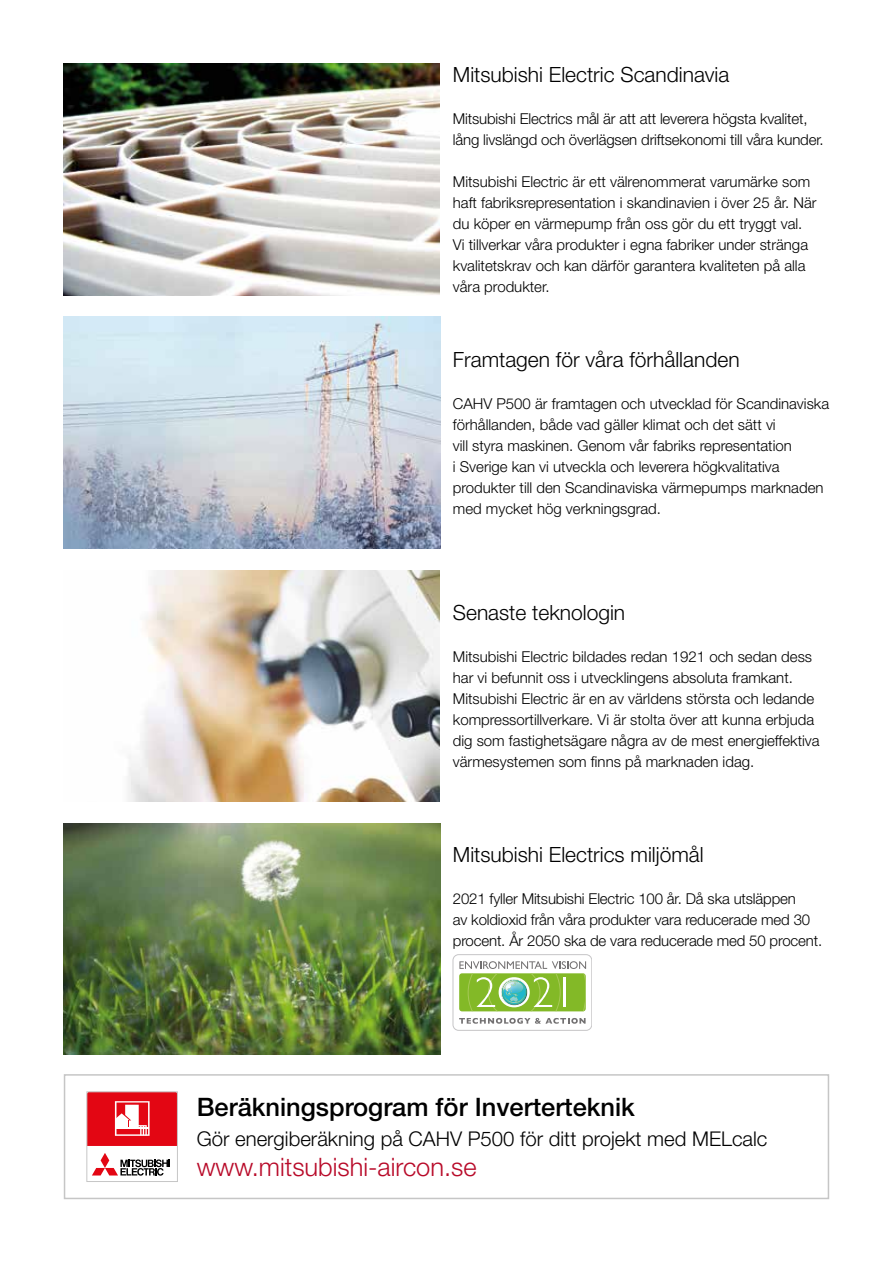
<style>
.page{position:relative;width:893px;height:1263px;background:#fff}
.page>*{position:absolute;margin:0;border:0;box-sizing:border-box;transform-origin:0 0}
.t1{font:500 25.5px "Helvetica Neue LT Std";color:#000}
.t2{font:300 25.5px "Helvetica Neue LT Std";color:#b80a29}
.t3{font:300 21px "Helvetica Neue LT Std";color:#000}
.t4{font:300 20.4px "Helvetica Neue LT Std";color:#000}
.t5{font:300 15px/21px "Helvetica Neue LT Std";color:#000}
</style>
<div class="page">
<img style="left:64px;top:64px;width:376px;height:231px">
<img style="left:64px;top:317px;width:376px;height:231px">
<img style="left:64px;top:823px;width:376px;height:231px">
<img style="left:128px;top:570px;width:312px;height:231px">
<svg style="left:89px;top:1093px;width:87px;height:83px"></svg>
<hr style="left:115px;top:1127px;width:33px;height:2px;background:#fff">
<div style="left:87px;top:1091px;width:91px;height:91px;border:1px solid #c6c6c6"></div>
<div style="left:64px;top:1074px;width:765px;height:125px;border:2px solid #c6c6c6"></div>
<div style="left:453px;top:954px;width:139px;height:76px;border:1px solid #c6c5c7;border-radius:6px"></div>
<svg style="left:459px;top:1018px;width:127px;height:6px"></svg>
<svg style="left:459px;top:961px;width:127px;height:50px"></svg>
<hr style="left:563px;top:977px;width:2px;height:30px;background:#fff">
<h2 class="t3" style="left:453px;top:62px;width:278px">Mitsubishi Electric Scandinavia</h2>
<p class="t5" style="left:453px;top:108px;width:372px">Mitsubishi Electrics mål är att att leverera högsta kvalitet, lång livslängd och överlägsen driftsekonomi till våra kunder.</p>
<p class="t5" style="left:453px;top:171px;width:365px">Mitsubishi Electric är ett välrenommerat varumärke som haft fabriksrepresentation i skandinavien i över 25 år. När du köper en värmepump från oss gör du ett tryggt val.<br>Vi tillverkar våra produkter i egna fabriker under stränga kvalitetskrav och kan därför garantera kvaliteten på alla våra produkter.</p>
<h2 class="t3" style="left:453px;top:346px;width:288px">Framtagen för våra förhållanden</h2>
<p class="t5" style="left:453px;top:392px;width:378px">CAHV P500 är framtagen och utvecklad för Scandinaviska förhållanden, både vad gäller klimat och det sätt vi<br>vill styra maskinen. Genom vår fabriks representation<br>i Sverige kan vi utveckla och leverera högkvalitativa produkter till den Scandinaviska värmepumps marknaden med mycket hög verkningsgrad.</p>
<h2 class="t3" style="left:453px;top:599px;width:174px">Senaste teknologin</h2>
<p class="t5" style="left:453px;top:646px;width:368px">Mitsubishi Electric bildades redan 1921 och sedan dess har vi befunnit oss i utvecklingens absoluta framkant.<br>Mitsubishi Electric är en av världens största och ledande kompressortillverkare. Vi är stolta över att kunna erbjuda dig som fastighetsägare några av de mest energieffektiva värmesystemen som finns på marknaden idag.</p>
<h2 class="t3" style="left:453px;top:842px;width:252px">Mitsubishi Electrics miljömål</h2>
<p class="t5" style="left:453px;top:888px;width:371px">2021 fyller Mitsubishi Electric 100 år. Då ska utsläppen<br>av koldioxid från våra produkter vara reducerade med 30 procent. År 2050 ska de vara reducerade med 50 procent.</p>
<h1 class="t1" style="left:197px;top:1091px;width:440px">Beräkningsprogram för Inverterteknik</h1>
<h3 class="t4" style="left:197px;top:1126px;width:572px">Gör energiberäkning på CAHV P500 för ditt projekt med MELcalc</h3>
<h1 class="t2" style="left:197px;top:1151px;width:281px">www.mitsubishi-aircon.se</h1>
</div>
